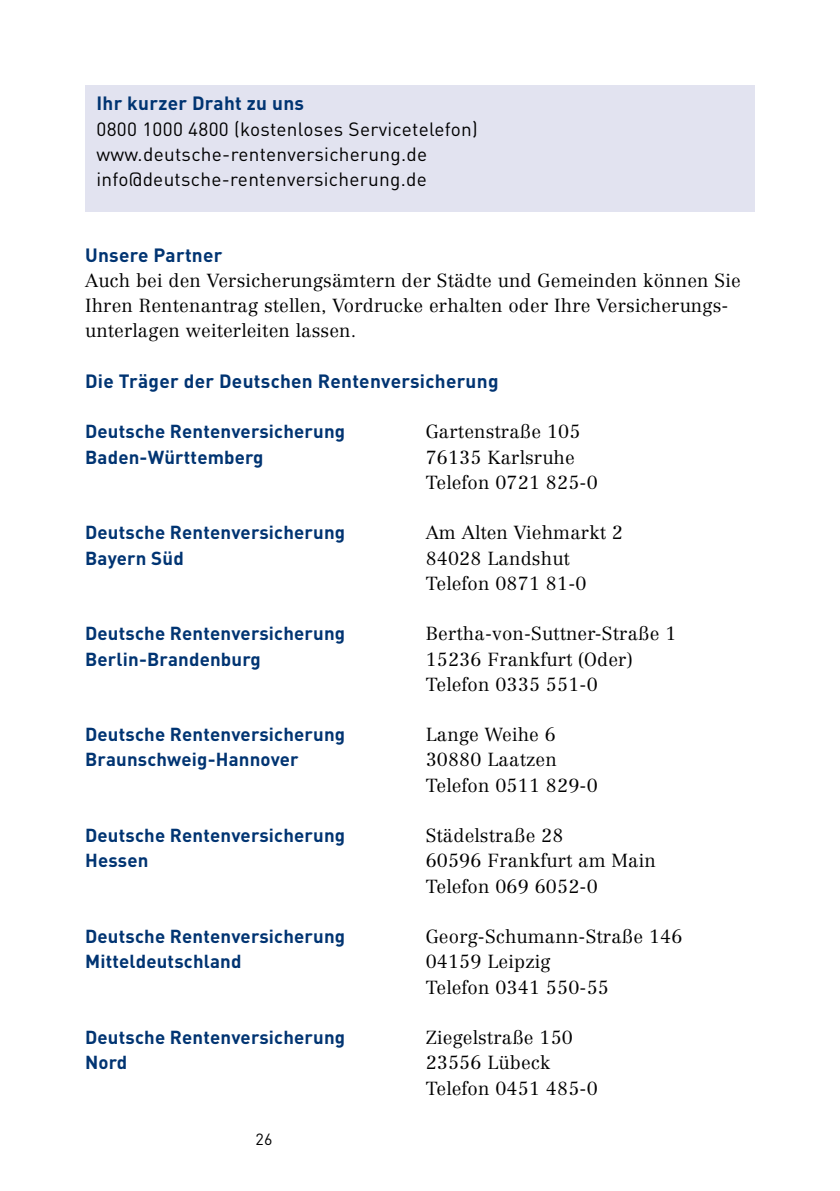
<style>
.page{position:relative;width:840px;height:1191px;background:#fff}
.page>*{position:absolute;margin:0;border:0;box-sizing:border-box;transform-origin:0 0}
.t1{font:19px/25.2px "DIN";letter-spacing:.015em;color:#000}
.t2{font:700 19px "DIN";letter-spacing:.015em;color:#003472}
.t3{font:300 18.6px/25.2px "Centennial";letter-spacing:.01em;color:#000}
.t4{font:700 18.6px/25.2px "DIN";letter-spacing:.01em;color:#003472}
.t5{font:16px "DIN";color:#000}
</style>
<div class="page">
<div style="left:85px;top:85px;width:669px;height:126px;background:#e2e3f0"></div>
<h3 class="t2" style="left:96px;top:91px;width:209px">Ihr kurzer Draht zu uns</h3>
<p class="t1" style="left:96px;top:116px;width:382px">0800 1000 4800 (kostenloses Servicetelefon) www.deutsche-rentenversicherung.de info@deutsche-rentenversicherung.de</p>
<h3 class="t2" style="left:85px;top:242px;width:139px">Unsere Partner</h3>
<p class="t3" style="left:85px;top:268px;width:656px">Auch bei den Versicherungsämtern der Städte und Gemeinden können Sie<br>Ihren Rentenantrag stellen, Vordrucke erhalten oder Ihre Versicherungs&shy;unterlagen weiterleiten lassen.</p>
<h3 class="t2" style="left:85px;top:368px;width:414px">Die Träger der Deutschen Rentenversicherung</h3>
<h4 class="t4" style="left:85px;top:418px;width:261px">Deutsche Rentenversicherung<br>Baden-Württemberg</h4>
<p class="t3" style="left:425px;top:419px;width:156px">Gartenstraße 105</p>
<p class="t3" style="left:425px;top:444px;width:150px">76135 Karlsruhe</p>
<p class="t3" style="left:425px;top:469px;width:173px">Telefon 0721 825-0</p>
<h4 class="t4" style="left:85px;top:519px;width:261px">Deutsche Rentenversicherung<br>Bayern Süd</h4>
<p class="t3" style="left:425px;top:520px;width:199px">Am Alten Viehmarkt 2</p>
<p class="t3" style="left:425px;top:545px;width:145px">84028 Landshut</p>
<p class="t3" style="left:425px;top:570px;width:162px">Telefon 0871 81-0</p>
<h4 class="t4" style="left:85px;top:620px;width:261px">Deutsche Rentenversicherung<br>Berlin-Brandenburg</h4>
<p class="t3" style="left:425px;top:621px;width:252px">Bertha-von-Suttner-Straße 1</p>
<p class="t3" style="left:425px;top:646px;width:208px">15236 Frankfurt (Oder)</p>
<p class="t3" style="left:425px;top:671px;width:173px">Telefon 0335 551-0</p>
<h4 class="t4" style="left:85px;top:721px;width:261px">Deutsche Rentenversicherung<br>Braunschweig-Hannover</h4>
<p class="t3" style="left:425px;top:722px;width:132px">Lange Weihe 6</p>
<p class="t3" style="left:425px;top:747px;width:133px">30880 Laatzen</p>
<p class="t3" style="left:425px;top:772px;width:173px">Telefon 0511 829-0</p>
<h4 class="t4" style="left:85px;top:822px;width:261px">Deutsche Rentenversicherung<br>Hessen</h4>
<p class="t3" style="left:425px;top:823px;width:139px">Städelstraße 28</p>
<p class="t3" style="left:425px;top:848px;width:231px">60596 Frankfurt am Main</p>
<p class="t3" style="left:425px;top:873px;width:173px">Telefon 069 6052-0</p>
<h4 class="t4" style="left:85px;top:923px;width:261px">Deutsche Rentenversicherung<br>Mitteldeutschland</h4>
<p class="t3" style="left:425px;top:924px;width:258px">Georg-Schumann-Straße 146</p>
<p class="t3" style="left:425px;top:949px;width:126px">04159 Leipzig</p>
<p class="t3" style="left:425px;top:974px;width:185px">Telefon 0341 550-55</p>
<h4 class="t4" style="left:85px;top:1024px;width:261px">Deutsche Rentenversicherung<br>Nord</h4>
<p class="t3" style="left:425px;top:1025px;width:149px">Ziegelstraße 150</p>
<p class="t3" style="left:425px;top:1050px;width:126px">23556 Lübeck</p>
<p class="t3" style="left:425px;top:1075px;width:173px">Telefon 0451 485-0</p>
<p class="t5" style="left:255px;top:1129px;width:18px">26</p>
</div>
